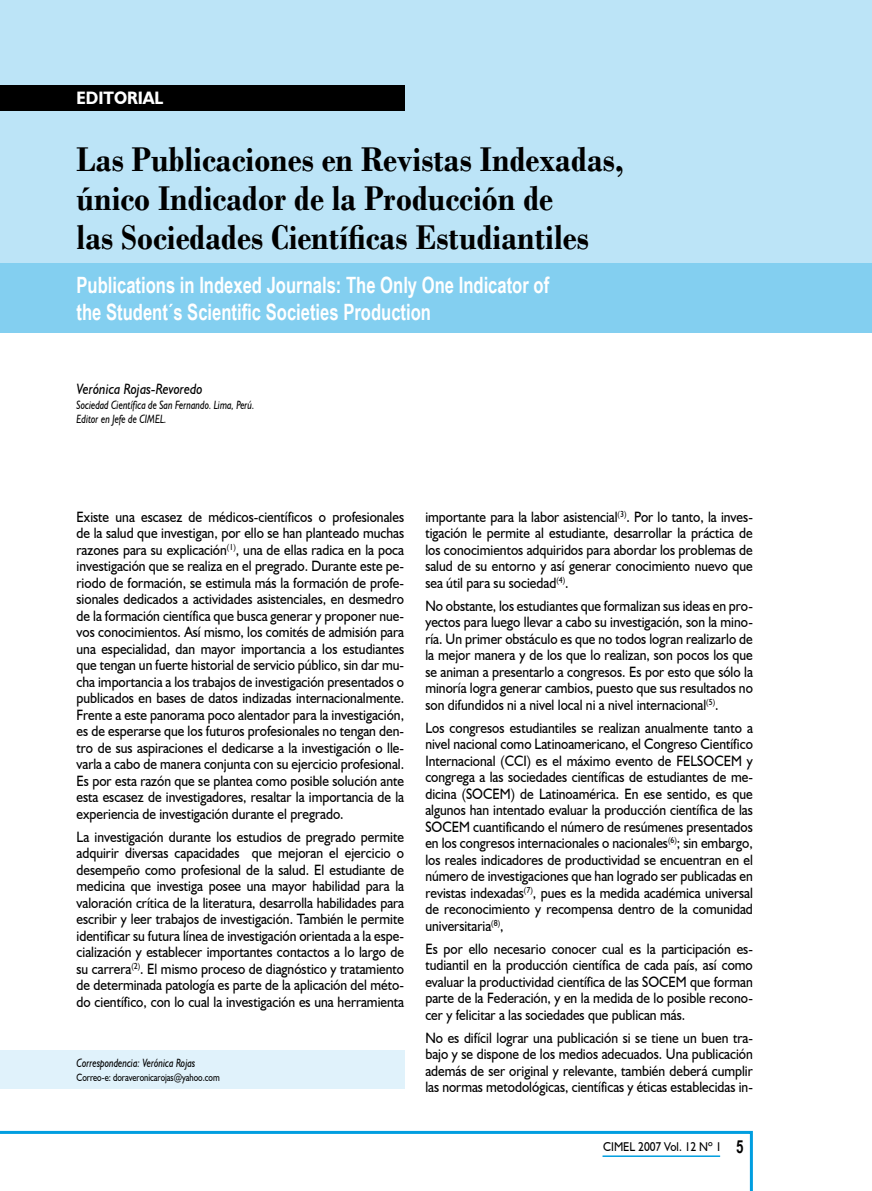
<style>
.page{position:relative;width:872px;height:1191px;background:#fff}
.page>*{position:absolute;margin:0;border:0;box-sizing:border-box;transform-origin:0 0}
.t1{font:700 36px/39px "Bodoni";color:#000;scale:.9 1}
.t2{font:700 22.5px/27px "Arial Narrow";color:#fff;scale:.9 1}
.t3{font:700 18px "Humanist 521 BT";color:#fff;scale:.9 1}
.t4{font:700 18px "Arial Narrow";color:#000;scale:.9 1}
.t5{font:15px/16.5px "Humanist 521 BT";color:#000;text-align:justify;scale:.9 1}
.t6{font:italic 15px "Humanist 521 BT";color:#000;scale:.9 1}
.t7{font:12.75px "Humanist 521 BT";color:#000;scale:.9 1}
.t8{font:italic 12px/14.4px "Humanist 521 BT";color:#000;scale:.8 1}
.t9{font:10.5px "Humanist 521 BT";color:#000;scale:.8 1}
</style>
<div class="page">
<div style="left:0;top:1050px;width:404px;height:39px;background:#e0f2fb"></div>
<div style="left:0;top:0;width:872px;height:266px;background:#bce4f7"></div>
<div style="left:0;top:264px;width:872px;height:69px;background:#83cff0"></div>
<svg style="left:0;top:1130px;width:753px;height:61px"></svg>
<div style="left:0;top:85px;width:404px;height:26px;background:#000"></div>
<hr style="left:602px;top:1155px;width:118px;height:2px;background:#009ee0">
<p class="t3" style="left:77px;top:87px;width:98px">EDITORIAL</p>
<h1 class="t1" style="left:77px;top:139px;width:609px">Las Publicaciones en Revistas Indexadas, único Indicador de la Producción de<br>las Sociedades Científicas Estudiantiles</h1>
<h2 class="t2" style="left:77px;top:270px;width:526px">Publications in Indexed Journals: The Only One Indicator of the Student´s Scientific Societies Production</h2>
<p class="t6" style="left:77px;top:380px;width:141px">Verónica Rojas-Revoredo</p>
<p class="t8" style="left:77px;top:397px;width:224px">Sociedad Científica de San Fernando. Lima, Perú.<br>Editor en Jefe de CIMEL.</p>
<p class="t5" style="left:77px;top:508px;width:365px">Existe una escasez de médicos-científicos o profesionales de la salud que investigan, por ello se han planteado muchas razones para su explicación<sup>(1)</sup>, una de ellas radica en la poca investigación que se realiza en el pregrado. Durante este pe&shy;riodo de formación, se estimula más la formación de profe&shy;sionales dedicados a actividades asistenciales, en desmedro de la formación científica que busca generar y proponer nue&shy;vos conocimientos. Así mismo, los comités de admisión para una especialidad, dan mayor importancia a los estudiantes que tengan un fuerte historial de servicio público, sin dar mu&shy;cha importancia a los trabajos de investigación presentados o publicados en bases de datos indizadas internacionalmente.<br>Frente a este panorama poco alentador para la investigación, es de esperarse que los futuros profesionales no tengan den&shy;tro de sus aspiraciones el dedicarse a la investigación o lle&shy;varla a cabo de manera conjunta con su ejercicio profesional.<br>Es por esta razón que se plantea como posible solución ante esta escasez de investigadores, resaltar la importancia de la experiencia de investigación durante el pregrado.</p>
<p class="t5" style="left:77px;top:828px;width:365px">La investigación durante los estudios de pregrado permite adquirir diversas capacidades que mejoran el ejercicio o desempeño como profesional de la salud. El estudiante de medicina que investiga posee una mayor habilidad para la valoración crítica de la literatura, desarrolla habilidades para escribir y leer trabajos de investigación. También le permite identificar su futura línea de investigación orientada a la espe&shy;cialización y establecer importantes contactos a lo largo de su carrera<sup>(2)</sup>. El mismo proceso de diagnóstico y tratamiento de determinada patología es parte de la aplicación del méto&shy;do científico, con lo cual la investigación es una herramienta</p>
<p class="t8" style="left:77px;top:1055px;width:150px">Correspondencia: Verónica Rojas</p>
<p class="t9" style="left:77px;top:1071px;width:180px">Correo-e: doraveronicarojas@yahoo.com</p>
<p class="t5" style="left:425px;top:508px;width:365px">importante para la labor asistencial<sup>(3)</sup>. Por lo tanto, la inves&shy;tigación le permite al estudiante, desarrollar la práctica de los conocimientos adquiridos para abordar los problemas de salud de su entorno y así generar conocimiento nuevo que sea útil para su sociedad<sup>(4)</sup>.</p>
<p class="t5" style="left:425px;top:597px;width:365px">No obstante, los estudiantes que formalizan sus ideas en pro&shy;yectos para luego llevar a cabo su investigación, son la mino&shy;ría. Un primer obstáculo es que no todos logran realizarlo de la mejor manera y de los que lo realizan, son pocos los que se animan a presentarlo a congresos. Es por esto que sólo la minoría logra generar cambios, puesto que sus resultados no son difundidos ni a nivel local ni a nivel internacional<sup>(5)</sup>.</p>
<p class="t5" style="left:425px;top:719px;width:365px">Los congresos estudiantiles se realizan anualmente tanto a nivel nacional como Latinoamericano, el Congreso Científico Internacional (CCI) es el máximo evento de FELSOCEM y congrega a las sociedades científicas de estudiantes de me&shy;dicina (SOCEM) de Latinoamérica. En ese sentido, es que algunos han intentado evaluar la producción científica de las SOCEM cuantificando el número de resúmenes presentados en los congresos internacionales o nacionales<sup>(6)</sup>; sin embargo, los reales indicadores de productividad se encuentran en el número de investigaciones que han logrado ser publicadas en revistas indexadas<sup>(7)</sup>, pues es la medida académica universal de reconocimiento y recompensa dentro de la comunidad universitaria<sup>(8)</sup>,</p>
<p class="t5" style="left:425px;top:940px;width:365px">Es por ello necesario conocer cual es la participación es&shy;tudiantil en la producción científica de cada país, así como evaluar la productividad científica de las SOCEM que forman parte de la Federación, y en la medida de lo posible recono&shy;cer y felicitar a las sociedades que publican más.</p>
<p class="t5" style="left:425px;top:1028px;width:365px">No es difícil lograr una publicación si se tiene un buen tra&shy;bajo y se dispone de los medios adecuados. Una publicación además de ser original y relevante, también deberá cumplir las normas metodológicas, científicas y éticas establecidas in-</p>
<p class="t7" style="left:603px;top:1139px;width:133px">CIMEL 2007 Vol. 12 Nº 1</p>
<p class="t4" style="left:736px;top:1133px;width:10px">5</p>
</div>
